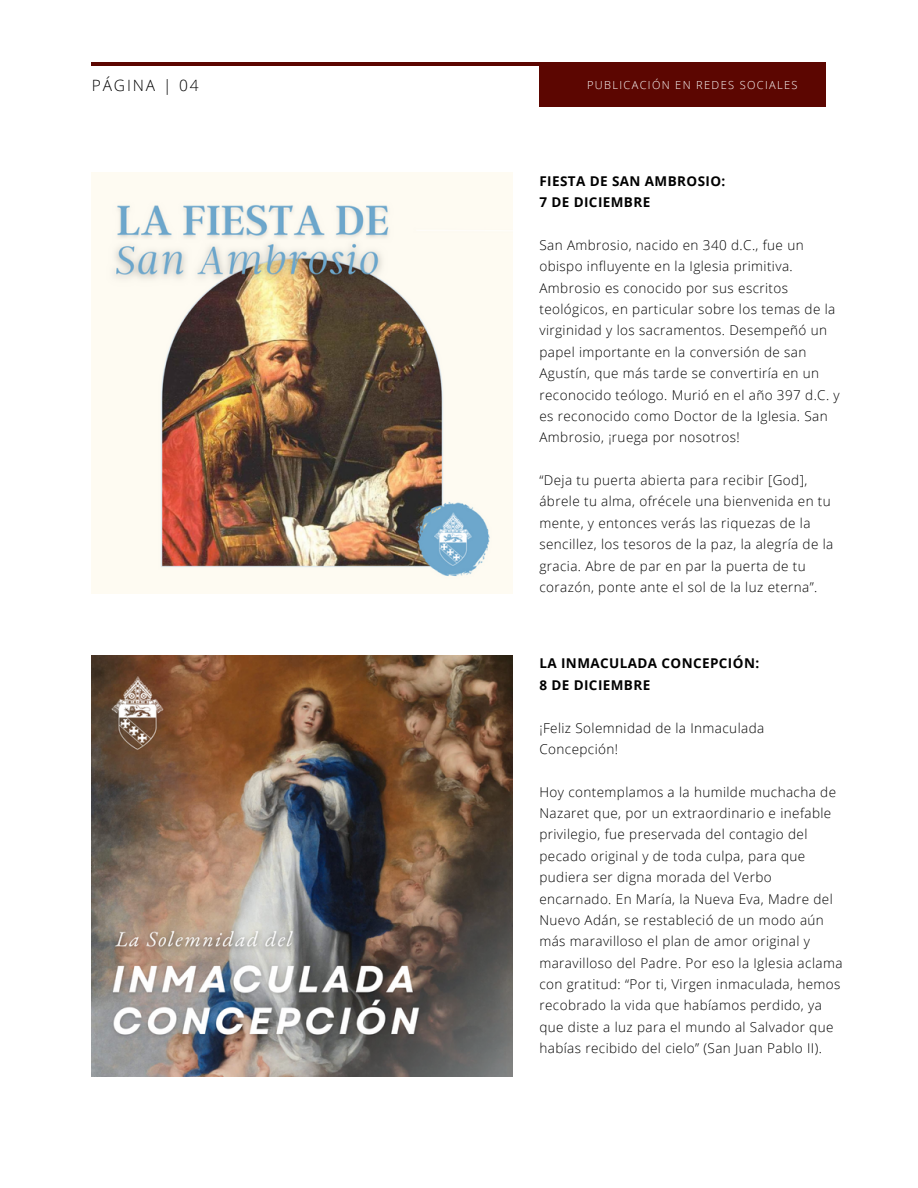
<style>
.page{position:relative;width:918px;height:1188px;background:#fff}
.page>*{position:absolute;margin:0;border:0;box-sizing:border-box;transform-origin:0 0}
.t1{font:300 15.6px "Open Sans";letter-spacing:.12em;color:#000}
.t2{font:300 13.5px/21.3px "Open Sans";letter-spacing:.03em;color:#000}
.t3{font:700 13.5px "Open Sans";letter-spacing:.03em;color:#000}
.t4{font:300 11.1px "Open Sans";letter-spacing:.12em;color:#fff}
</style>
<div class="page">
<hr style="left:92px;top:62px;width:725px;height:4px;background:#5c0601">
<div style="left:539px;top:62px;width:287px;height:44px;background:#5c0601"></div>
<img style="left:92px;top:173px;width:421px;height:421px">
<img style="left:92px;top:656px;width:421px;height:420px">
<p class="t1" style="left:92px;top:74px;width:109px">PÁGINA | 04</p>
<p class="t4" style="left:587px;top:77px;width:212px">PUBLICACIÓN EN REDES SOCIALES</p>
<p class="t3" style="left:539px;top:171px;width:187px">FIESTA DE SAN AMBROSIO:</p>
<p class="t3" style="left:539px;top:193px;width:112px">7 DE DICIEMBRE</p>
<p class="t2" style="left:539px;top:234px;width:302px">San Ambrosio, nacido en 340 d.C., fue un obispo influyente en la Iglesia primitiva.<br>Ambrosio es conocido por sus escritos teológicos, en particular sobre los temas de la virginidad y los sacramentos. Desempeñó un papel importante en la conversión de san Agustín, que más tarde se convertiría en un reconocido teólogo. Murió en el año 397 d.C. y es reconocido como Doctor de la Iglesia. San Ambrosio, ¡ruega por nosotros!</p>
<p class="t2" style="left:539px;top:469px;width:295px">“Deja tu puerta abierta para recibir [God], ábrele tu alma, ofrécele una bienvenida en tu mente, y entonces verás las riquezas de la sencillez, los tesoros de la paz, la alegría de la gracia. Abre de par en par la puerta de tu corazón, ponte ante el sol de la luz eterna”.</p>
<p class="t3" style="left:539px;top:654px;width:221px">LA INMACULADA CONCEPCIÓN:</p>
<p class="t3" style="left:539px;top:675px;width:112px">8 DE DICIEMBRE</p>
<p class="t2" style="left:539px;top:717px;width:226px">¡Feliz Solemnidad de la Inmaculada<br>Concepción!</p>
<p class="t2" style="left:539px;top:781px;width:305px">Hoy contemplamos a la humilde muchacha de Nazaret que, por un extraordinario e inefable privilegio, fue preservada del contagio del pecado original y de toda culpa, para que pudiera ser digna morada del Verbo encarnado. En María, la Nueva Eva, Madre del Nuevo Adán, se restableció de un modo aún más maravilloso el plan de amor original y maravilloso del Padre. Por eso la Iglesia aclama con gratitud: “Por ti, Virgen inmaculada, hemos recobrado la vida que habíamos perdido, ya que diste a luz para el mundo al Salvador que habías recibido del cielo” (San Juan Pablo II).</p>
</div>
